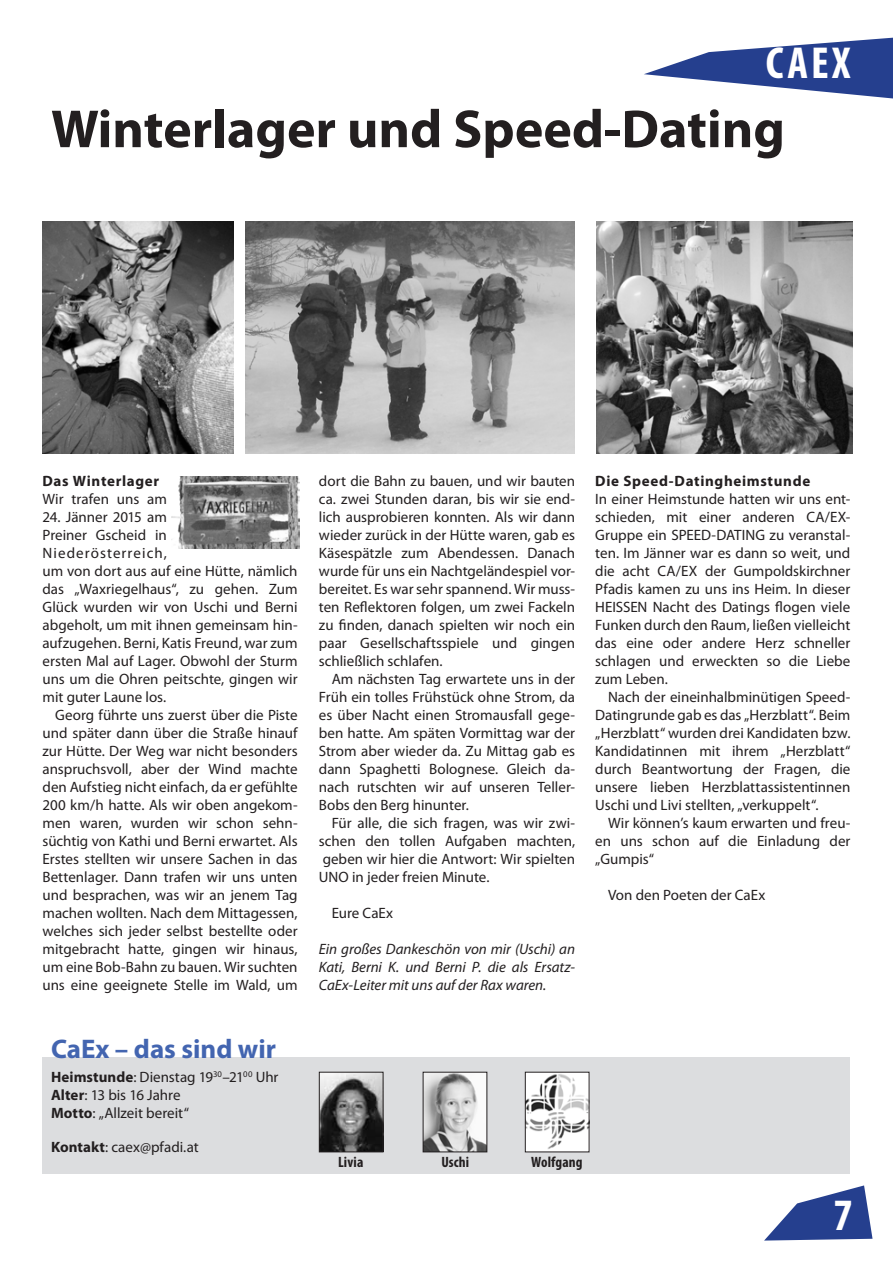
<style>
.page{position:relative;width:893px;height:1263px;background:#fff}
.page>*{position:absolute;margin:0;border:0;box-sizing:border-box;transform-origin:0 0}
.t1{font:700 54px "Myriad Pro";color:#231f20}
.t2{font:700 condensed 45px "Myriad Pro";color:#fff}
.t3{font:700 27px "Myriad Pro";color:#4365b0}
.t4{font:15px/18px "Myriad Pro";color:#231f20;text-align:justify}
.t5{font:italic 15px/18px "Myriad Pro";color:#231f20;text-align:justify}
.t6{font:700 15px "Myriad Pro";letter-spacing:.045em;color:#231f20}
.t7{font:700 condensed 15px "Myriad Pro";letter-spacing:.01em;color:#231f20}
.s1{font-weight:700}
</style>
<div class="page">
<svg style="left:764px;top:1185px;width:108px;height:55px"></svg>
<div style="left:43px;top:1057px;width:807px;height:117px;background:#dcdddf"></div>
<img style="left:321px;top:1074px;width:60px;height:76px">
<div style="left:319px;top:1072px;width:64px;height:80px;border:1px solid #231f20"></div>
<svg style="left:644px;top:37px;width:249px;height:62px"></svg>
<img style="left:527px;top:1074px;width:60px;height:76px">
<div style="left:525px;top:1072px;width:64px;height:80px;border:1px solid #231f20"></div>
<img style="left:425px;top:1074px;width:60px;height:76px">
<div style="left:423px;top:1072px;width:64px;height:80px;border:1px solid #231f20"></div>
<img style="left:597px;top:221px;width:256px;height:233px">
<img style="left:245px;top:221px;width:329px;height:233px">
<img style="left:43px;top:221px;width:191px;height:233px">
<img style="left:171px;top:476px;width:129px;height:73px">
<h2 class="t2" style="left:766px;top:34px;width:86px">CaEx</h2>
<h1 class="t1" style="left:51px;top:94px;width:735px">Winterlager und Speed-Dating</h1>
<p class="t6" style="left:43px;top:471px;width:118px">Das Winterlager</p>
<p class="t4" style="left:43px;top:490px;width:126px">Wir trafen uns am</p>
<p class="t4" style="left:43px;top:508px;width:257px;text-align:left">24. Jänner 2015 am<br>Preiner Gscheid in<br>Niederösterreich,<br>um von dort aus auf eine Hütte, nämlich das „Waxriegelhaus“, zu gehen. Zum<br>Glück wurden wir von Uschi und Berni abgeholt, um mit ihnen gemeinsam hin&shy;aufzugehen. Berni, Katis Freund, war zum ersten Mal auf Lager. Obwohl der Sturm uns um die Ohren peitschte, gingen wir mit guter Laune los.</p>
<p class="t4" style="left:43px;top:706px;width:257px;text-indent:13px">Georg führte uns zuerst über die Piste und später dann über die Straße hinauf zur Hütte. Der Weg war nicht besonders anspruchsvoll, aber der Wind machte den Aufstieg nicht einfach, da er gefühlte 200 km/h hatte. Als wir oben angekom&shy;men waren, wurden wir schon sehn&shy;süchtig von Kathi und Berni erwartet. Als Erstes stellten wir unsere Sachen in das Bettenlager. Dann trafen wir uns unten und besprachen, was wir an jenem Tag machen wollten. Nach dem Mittagessen, welches sich jeder selbst bestellte oder mitgebracht hatte, gingen wir hinaus, um eine Bob-Bahn zu bauen. Wir suchten uns eine geeignete Stelle im Wald, um</p>
<h3 class="t3" style="left:51px;top:1031px;width:227px">CaEx – das sind wir</h3>
<p class="t4" style="left:51px;top:1068px;width:229px;text-align:left"><span class="s1">Heimstunde</span>: Dienstag 19<sup>30</sup>–21<sup>00</sup> Uhr<br><span class="s1">Alter</span>: 13 bis 16 Jahre<br><span class="s1">Motto</span>: „Allzeit bereit“</p>
<p class="t4" style="left:51px;top:1138px;width:149px"><span class="s1">Kontakt</span>: caex@pfadi.at</p>
<p class="t4" style="left:319px;top:472px;width:258px">dort die Bahn zu bauen, und wir bauten ca. zwei Stunden daran, bis wir sie end&shy;lich ausprobieren konnten. Als wir dann wieder zurück in der Hütte waren, gab es Käsespätzle zum Abendessen. Danach wurde für uns ein Nachtgeländespiel vor&shy;bereitet. Es war sehr spannend. Wir muss&shy;ten Reflektoren folgen, um zwei Fackeln zu finden, danach spielten wir noch ein paar Gesellschaftsspiele und gingen schließlich schlafen.</p>
<p class="t4" style="left:319px;top:670px;width:258px;text-indent:13px">Am nächsten Tag erwartete uns in der Früh ein tolles Frühstück ohne Strom, da es über Nacht einen Stromausfall gege&shy;ben hatte. Am späten Vormittag war der Strom aber wieder da. Zu Mittag gab es dann Spaghetti Bolognese. Gleich da&shy;nach rutschten wir auf unseren Teller-Bobs den Berg hinunter.</p>
<p class="t4" style="left:319px;top:814px;width:258px;text-indent:13px">Für alle, die sich fragen, was wir zwi&shy;schen den tollen Aufgaben machten, geben wir hier die Antwort: Wir spielten UNO in jeder freien Minute.</p>
<p class="t4" style="left:332px;top:904px;width:63px">Eure CaEx</p>
<p class="t5" style="left:319px;top:940px;width:258px">Ein großes Dankeschön von mir (Uschi) an Kati, Berni K. und Berni P. die als Ersatz-CaEx-Leiter mit uns auf der Rax waren.</p>
<p class="t6" style="left:595px;top:471px;width:216px">Die Speed-Datingheimstunde</p>
<p class="t4" style="left:595px;top:490px;width:257px">In einer Heimstunde hatten wir uns ent&shy;schieden, mit einer anderen CA/EX-Gruppe ein SPEED-DATING zu veranstal&shy;ten. Im Jänner war es dann so weit, und die acht CA/EX der Gumpoldskirchner Pfadis kamen zu uns ins Heim. In dieser HEISSEN Nacht des Datings flogen viele Funken durch den Raum, ließen vielleicht das eine oder andere Herz schneller schlagen und erweckten so die Liebe zum Leben.</p>
<p class="t4" style="left:595px;top:688px;width:257px;text-indent:13px">Nach der eineinhalbminütigen Speed-Datingrunde gab es das „Herzblatt“. Beim „Herzblatt“ wurden drei Kandidaten bzw.<br>Kandidatinnen mit ihrem „Herzblatt“ durch Beantwortung der Fragen, die unsere lieben Herzblattassistentinnen Uschi und Livi stellten, „verkuppelt“.</p>
<p class="t4" style="left:595px;top:814px;width:257px;text-indent:13px">Wir können’s kaum erwarten und freu&shy;en uns schon auf die Einladung der „Gumpis“</p>
<p class="t4" style="left:608px;top:886px;width:159px">Von den Poeten der CaEx</p>
<p class="t7" style="left:338px;top:1152px;width:27px">Livia</p>
<p class="t7" style="left:531px;top:1152px;width:53px">Wolfgang</p>
<p class="t7" style="left:441px;top:1152px;width:29px">Uschi</p>
<h2 class="t2" style="left:833px;top:1186px;width:21px">7</h2>
</div>
